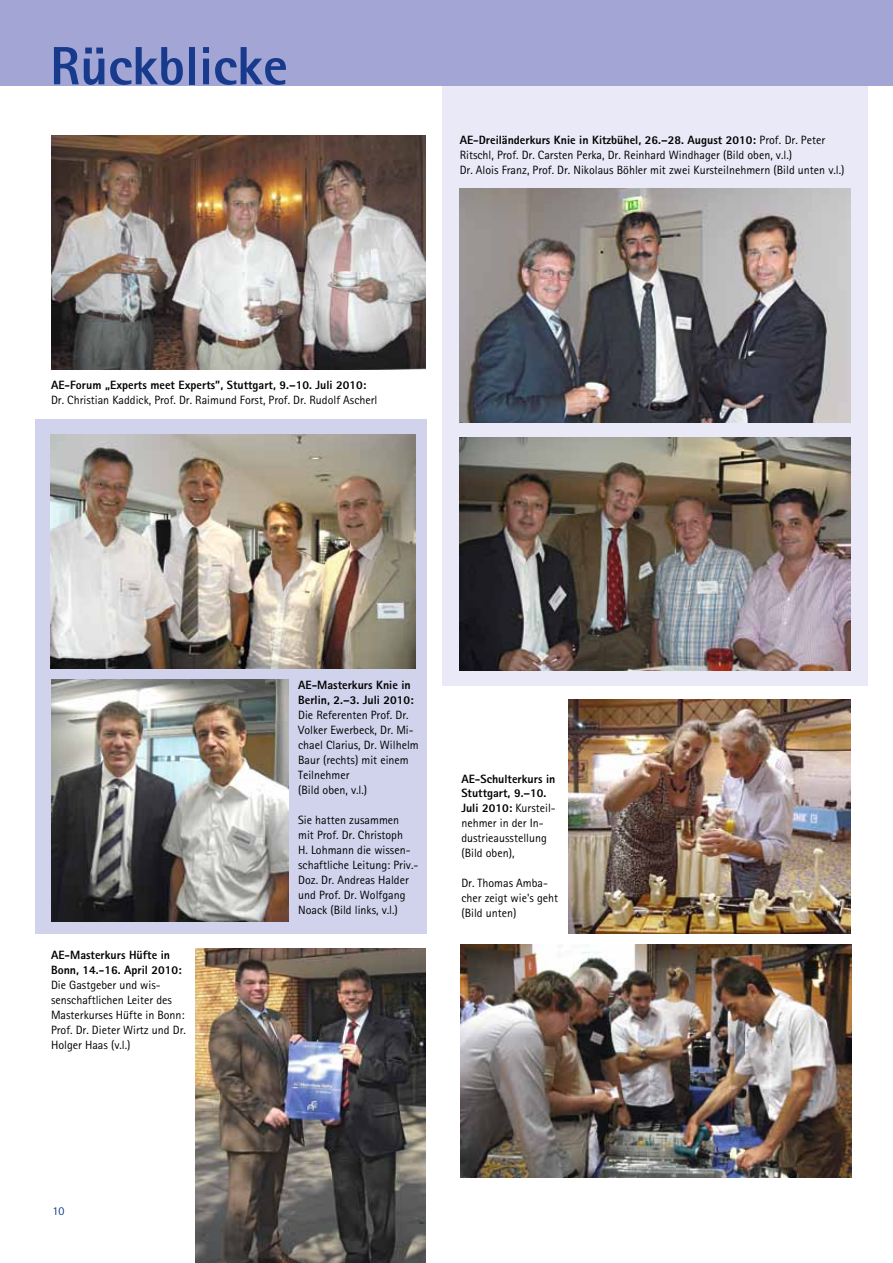
<style>
.page{position:relative;width:893px;height:1263px;background:#fff}
.page>*{position:absolute;margin:0;border:0;box-sizing:border-box;transform-origin:0 0}
.t1{font:800 54px "Rotis Sans Serif";color:#173a8d}
.t2{font:12px/15px "Rotis Sans Serif";color:#000}
.t3{font:800 12px/14.4px "Rotis Sans Serif";color:#000}
.t4{font:12px "Rotis Sans Serif";color:#173a8d}
.s1{font-weight:800}
</style>
<div class="page">
<div style="left:442px;top:85px;width:425px;height:601px;background:#e9e9f7"></div>
<div style="left:35px;top:419px;width:392px;height:515px;background:#d1d2ec"></div>
<img style="left:196px;top:948px;width:229px;height:315px">
<div style="left:0;top:0;width:893px;height:85px;background:#a3a6d5"></div>
<img style="left:50px;top:435px;width:366px;height:234px">
<img style="left:459px;top:188px;width:391px;height:234px">
<img style="left:51px;top:135px;width:374px;height:234px">
<img style="left:568px;top:700px;width:282px;height:234px">
<img style="left:460px;top:944px;width:391px;height:234px">
<img style="left:51px;top:680px;width:237px;height:241px">
<img style="left:459px;top:437px;width:391px;height:234px">
<h1 class="t1" style="left:50px;top:32px;width:239px">Rückblicke</h1>
<p class="t3" style="left:51px;top:378px;width:317px">AE-Forum „Experts meet Experts”, Stuttgart, 9.–10. Juli 2010:</p>
<p class="t2" style="left:51px;top:392px;width:328px">Dr. Christian Kaddick, Prof. Dr. Raimund Forst, Prof. Dr. Rudolf Ascherl</p>
<p class="t2" style="left:460px;top:132px;width:386px"><span class="s1">AE-Dreiländerkurs Knie in Kitzbühel, 26.–28. August 2010:</span> Prof. Dr. Peter<br>Ritschl, Prof. Dr. Carsten Perka, Dr. Reinhard Windhager (Bild oben, v.l.)<br>Dr. Alois Franz, Prof. Dr. Nikolaus Böhler mit zwei Kursteilnehmern (Bild unten v.l.)</p>
<p class="t3" style="left:51px;top:948px;width:132px;line-height:15px">AE-Masterkurs Hüfte in<br>Bonn, 14.-16. April 2010:</p>
<p class="t2" style="left:51px;top:978px;width:136px">Die Gastgeber und wis&shy;senschaftlichen Leiter des<br>Masterkurses Hüfte in Bonn:<br>Prof. Dr. Dieter Wirtz und Dr.<br>Holger Haas (v.l.)</p>
<p class="t4" style="left:53px;top:1204px;width:13px">10</p>
<p class="t3" style="left:298px;top:678px;width:117px">AE-Masterkurs Knie in<br>Berlin, 2.–3. Juli 2010:</p>
<p class="t2" style="left:298px;top:707px;width:122px">Die Referenten Prof. Dr.<br>Volker Ewerbeck, Dr. Mi&shy;chael Clarius, Dr. Wilhelm<br>Baur (rechts) mit einem<br>Teilnehmer<br>(Bild oben, v.l.)</p>
<p class="t2" style="left:298px;top:812px;width:122px">Sie hatten zusammen<br>mit Prof. Dr. Christoph<br>H. Lohmann die wissen&shy;schaftliche Leitung: Priv.-<br>Doz. Dr. Andreas Halder und Prof. Dr. Wolfgang<br>Noack (Bild links, v.l.)</p>
<p class="t2" style="left:461px;top:771px;width:96px"><span class="s1">AE-Schulterkurs in<br>Stuttgart, 9.–10.<br>Juli 2010:</span> Kursteil&shy;nehmer in der In&shy;dustrieausstellung (Bild oben),</p>
<p class="t2" style="left:461px;top:875px;width:98px">Dr. Thomas Amba&shy;cher zeigt wie's geht (Bild unten)</p>
</div>
